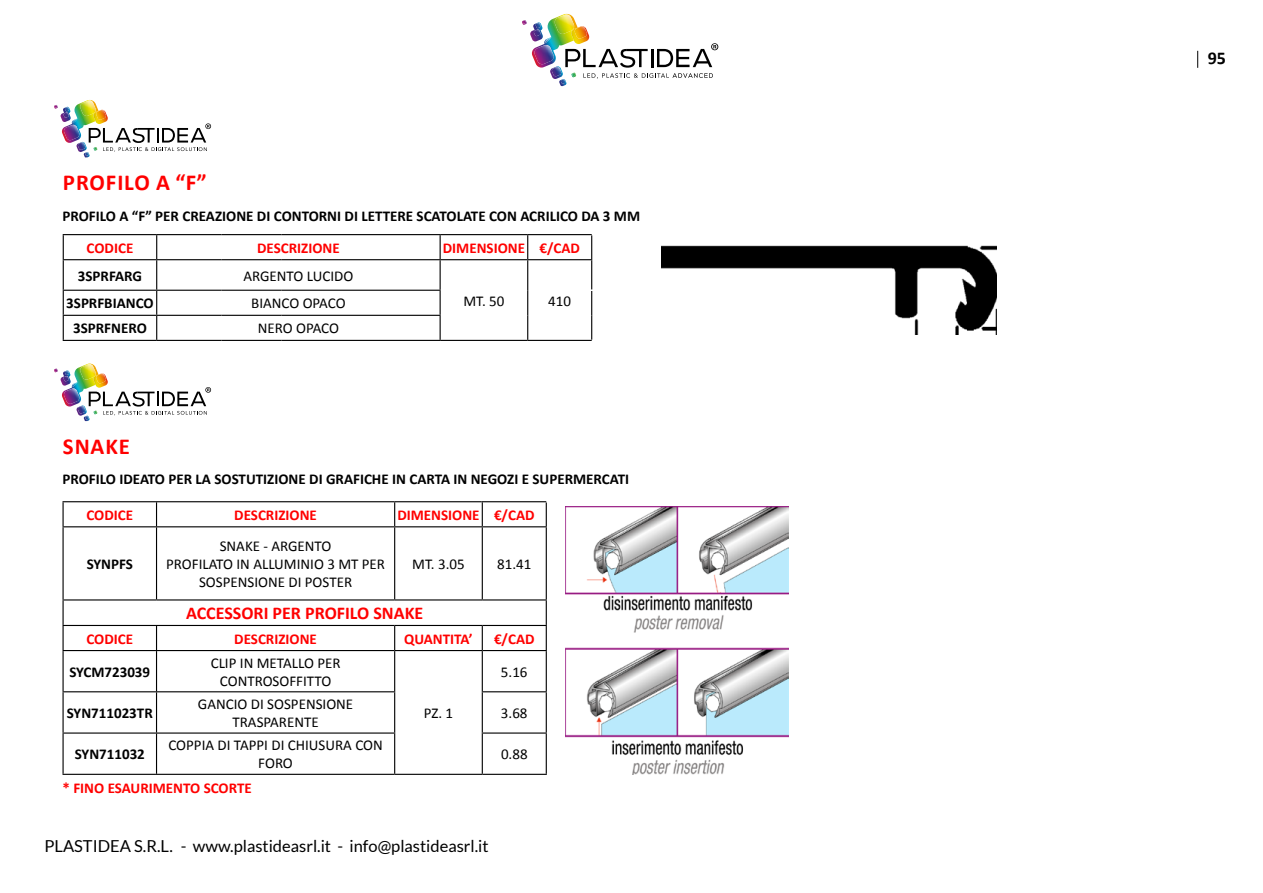
<style>
.page{position:relative;width:1263px;height:893px;background:#fff}
.page>*{position:absolute;margin:0;border:0;box-sizing:border-box;transform-origin:0 0}
.t1{font:700 22.8px "Calibri";letter-spacing:.04em;color:#f00}
.t2{font:700 18px "Calibri";color:#f00}
.t3{font:700 18px "Calibri";color:#000}
.t4{font:16.5px "Lato";color:#000}
.t5{font:15px/18px "Calibri";color:#000;text-align:center}
.t6{font:700 15px "Calibri";color:#000}
.t7{font:700 15px "Calibri";color:#f00}
</style>
<div class="page">
<svg style="left:1197px;top:51px;width:1px;height:17px"></svg>
<svg style="left:522px;top:14px;width:196px;height:70px"></svg>
<svg style="left:54px;top:100px;width:157px;height:56px"></svg>
<svg style="left:54px;top:364px;width:157px;height:55px"></svg>
<svg style="left:64px;top:235px;width:527px;height:105px"></svg>
<svg style="left:63px;top:235px;width:1px;height:24px"></svg>
<hr style="left:63px;top:234px;width:93px;height:1px;background:#000">
<svg style="left:156px;top:235px;width:1px;height:24px"></svg>
<hr style="left:156px;top:234px;width:66px;height:1px;background:#000">
<hr style="left:222px;top:234px;width:60px;height:1px;background:#000">
<hr style="left:282px;top:234px;width:158px;height:1px;background:#000">
<hr style="left:440px;top:234px;width:87px;height:1px;background:#000">
<svg style="left:440px;top:235px;width:1px;height:24px"></svg>
<svg style="left:527px;top:235px;width:1px;height:24px"></svg>
<hr style="left:527px;top:234px;width:65px;height:1px;background:#000">
<hr style="left:63px;top:260px;width:1px;height:30px;background:#000">
<hr style="left:63px;top:259px;width:93px;height:1px;background:#000">
<hr style="left:156px;top:260px;width:1px;height:30px;background:#000">
<hr style="left:440px;top:260px;width:1px;height:30px;background:#000">
<hr style="left:527px;top:260px;width:1px;height:30px;background:#000">
<svg style="left:527px;top:290px;width:1px;height:50px"></svg>
<hr style="left:156px;top:259px;width:66px;height:1px;background:#000">
<hr style="left:222px;top:259px;width:60px;height:1px;background:#000">
<hr style="left:282px;top:259px;width:158px;height:1px;background:#000">
<hr style="left:440px;top:259px;width:88px;height:1px;background:#000">
<hr style="left:528px;top:259px;width:64px;height:1px;background:#000">
<hr style="left:63px;top:290px;width:93px;height:1px;background:#000">
<hr style="left:156px;top:290px;width:66px;height:1px;background:#000">
<hr style="left:222px;top:290px;width:60px;height:1px;background:#000">
<hr style="left:282px;top:290px;width:159px;height:1px;background:#000">
<svg style="left:63px;top:291px;width:1px;height:49px"></svg>
<hr style="left:63px;top:315px;width:93px;height:1px;background:#000">
<hr style="left:63px;top:340px;width:93px;height:1px;background:#000">
<hr style="left:156px;top:315px;width:66px;height:1px;background:#000">
<hr style="left:222px;top:315px;width:60px;height:1px;background:#000">
<hr style="left:282px;top:315px;width:159px;height:1px;background:#000">
<svg style="left:156px;top:291px;width:1px;height:49px"></svg>
<svg style="left:440px;top:291px;width:1px;height:49px"></svg>
<hr style="left:156px;top:340px;width:66px;height:1px;background:#000">
<hr style="left:222px;top:340px;width:60px;height:1px;background:#000">
<hr style="left:282px;top:340px;width:158px;height:1px;background:#000">
<hr style="left:440px;top:340px;width:88px;height:1px;background:#000">
<hr style="left:528px;top:340px;width:64px;height:1px;background:#000">
<svg style="left:591px;top:235px;width:1px;height:105px"></svg>
<img style="left:661px;top:245px;width:336px;height:89px">
<svg style="left:64px;top:502px;width:482px;height:272px"></svg>
<svg style="left:63px;top:502px;width:1px;height:24px"></svg>
<hr style="left:63px;top:501px;width:93px;height:1px;background:#000">
<svg style="left:156px;top:502px;width:1px;height:24px"></svg>
<hr style="left:156px;top:501px;width:239px;height:1px;background:#000">
<hr style="left:395px;top:501px;width:87px;height:1px;background:#000">
<svg style="left:394px;top:502px;width:1px;height:24px"></svg>
<svg style="left:482px;top:502px;width:1px;height:24px"></svg>
<hr style="left:482px;top:501px;width:64px;height:1px;background:#000">
<svg style="left:546px;top:502px;width:1px;height:24px"></svg>
<hr style="left:63px;top:527px;width:1px;height:72px;background:#000">
<hr style="left:63px;top:526px;width:93px;height:1px;background:#000">
<hr style="left:156px;top:527px;width:1px;height:72px;background:#000">
<hr style="left:156px;top:526px;width:239px;height:1px;background:#000">
<hr style="left:395px;top:526px;width:87px;height:1px;background:#000">
<hr style="left:482px;top:526px;width:65px;height:1px;background:#000">
<hr style="left:394px;top:527px;width:1px;height:72px;background:#000">
<hr style="left:482px;top:527px;width:1px;height:72px;background:#000">
<hr style="left:546px;top:527px;width:1px;height:72px;background:#000">
<hr style="left:63px;top:599px;width:94px;height:1px;background:#000">
<hr style="left:157px;top:599px;width:238px;height:1px;background:#000">
<hr style="left:395px;top:599px;width:87px;height:1px;background:#000">
<hr style="left:482px;top:599px;width:65px;height:1px;background:#000">
<svg style="left:63px;top:600px;width:1px;height:50px"></svg>
<hr style="left:63px;top:625px;width:93px;height:1px;background:#000">
<svg style="left:156px;top:626px;width:1px;height:24px"></svg>
<hr style="left:156px;top:625px;width:239px;height:1px;background:#000">
<hr style="left:395px;top:625px;width:87px;height:1px;background:#000">
<hr style="left:482px;top:625px;width:65px;height:1px;background:#000">
<svg style="left:394px;top:626px;width:1px;height:24px"></svg>
<svg style="left:482px;top:626px;width:1px;height:24px"></svg>
<svg style="left:546px;top:600px;width:1px;height:50px"></svg>
<hr style="left:63px;top:651px;width:1px;height:40px;background:#000">
<hr style="left:63px;top:650px;width:93px;height:1px;background:#000">
<hr style="left:156px;top:651px;width:1px;height:40px;background:#000">
<hr style="left:156px;top:650px;width:239px;height:1px;background:#000">
<hr style="left:395px;top:650px;width:87px;height:1px;background:#000">
<hr style="left:482px;top:650px;width:65px;height:1px;background:#000">
<hr style="left:394px;top:651px;width:1px;height:40px;background:#000">
<hr style="left:482px;top:651px;width:1px;height:40px;background:#000">
<hr style="left:546px;top:651px;width:1px;height:40px;background:#000">
<hr style="left:63px;top:692px;width:1px;height:40px;background:#000">
<hr style="left:63px;top:691px;width:93px;height:1px;background:#000">
<hr style="left:156px;top:692px;width:1px;height:40px;background:#000">
<hr style="left:156px;top:691px;width:239px;height:1px;background:#000">
<hr style="left:482px;top:691px;width:65px;height:1px;background:#000">
<hr style="left:394px;top:692px;width:1px;height:40px;background:#000">
<hr style="left:482px;top:692px;width:1px;height:40px;background:#000">
<hr style="left:546px;top:692px;width:1px;height:40px;background:#000">
<hr style="left:63px;top:734px;width:1px;height:40px;background:#000">
<hr style="left:63px;top:732px;width:93px;height:2px;background:#000">
<hr style="left:63px;top:774px;width:93px;height:1px;background:#000">
<hr style="left:156px;top:734px;width:1px;height:40px;background:#000">
<hr style="left:156px;top:732px;width:239px;height:2px;background:#000">
<hr style="left:482px;top:732px;width:65px;height:2px;background:#000">
<hr style="left:156px;top:774px;width:239px;height:1px;background:#000">
<hr style="left:395px;top:774px;width:87px;height:1px;background:#000">
<hr style="left:482px;top:774px;width:65px;height:1px;background:#000">
<hr style="left:394px;top:734px;width:1px;height:40px;background:#000">
<hr style="left:482px;top:734px;width:1px;height:40px;background:#000">
<hr style="left:546px;top:734px;width:1px;height:40px;background:#000">
<img style="left:566px;top:506px;width:222px;height:269px">
<h1 class="t1" style="left:63px;top:168px;width:145px">PROFILO A “F”</h1>
<p class="t6" style="left:63px;top:206px;width:579px">PROFILO A “F” PER CREAZIONE DI CONTORNI DI LETTERE SCATOLATE CON ACRILICO DA 3 MM</p>
<p class="t7" style="left:87px;top:238px;width:48px">CODICE</p>
<p class="t7" style="left:257px;top:238px;width:84px">DESCRIZIONE</p>
<p class="t7" style="left:443px;top:238px;width:139px">DIMENSIONE €/CAD</p>
<p class="t6" style="left:78px;top:266px;width:66px">3SPRFARG</p>
<p class="t5" style="left:243px;top:267px;width:111px">ARGENTO LUCIDO</p>
<p class="t6" style="left:66px;top:294px;width:89px">3SPRFBIANCO</p>
<p class="t5" style="left:251px;top:294px;width:96px">BIANCO OPACO</p>
<p class="t5" style="left:463px;top:292px;width:43px">MT. 50</p>
<p class="t5" style="left:548px;top:292px;width:24px">410</p>
<p class="t6" style="left:73px;top:319px;width:75px">3SPRFNERO</p>
<p class="t5" style="left:258px;top:320px;width:83px">NERO OPACO</p>
<h1 class="t1" style="left:63px;top:431px;width:68px">SNAKE</h1>
<p class="t6" style="left:63px;top:470px;width:568px">PROFILO IDEATO PER LA SOSTUTIZIONE DI GRAFICHE IN CARTA IN NEGOZI E SUPERMERCATI</p>
<p class="t7" style="left:86px;top:505px;width:48px">CODICE</p>
<p class="t7" style="left:234px;top:505px;width:84px">DESCRIZIONE</p>
<p class="t7" style="left:397px;top:505px;width:139px">DIMENSIONE €/CAD</p>
<p class="t6" style="left:87px;top:554px;width:48px">SYNPFS</p>
<p class="t5" style="left:166px;top:537px;width:220px">SNAKE - ARGENTO<br>PROFILATO IN ALLUMINIO 3 MT PER<br>SOSPENSIONE DI POSTER</p>
<p class="t5" style="left:412px;top:555px;width:54px">MT. 3.05</p>
<p class="t5" style="left:497px;top:555px;width:36px">81.41</p>
<p class="t2" style="left:186px;top:602px;width:239px">ACCESSORI PER PROFILO SNAKE</p>
<p class="t7" style="left:86px;top:629px;width:48px">CODICE</p>
<p class="t7" style="left:234px;top:629px;width:84px">DESCRIZIONE</p>
<p class="t7" style="left:404px;top:629px;width:70px">QUANTITA’</p>
<p class="t7" style="left:494px;top:629px;width:42px">€/CAD</p>
<p class="t6" style="left:69px;top:662px;width:82px">SYCM723039</p>
<p class="t5" style="left:211px;top:654px;width:131px">CLIP IN METALLO PER<br>CONTROSOFFITTO</p>
<p class="t5" style="left:424px;top:704px;width:31px">PZ. 1</p>
<p class="t5" style="left:501px;top:663px;width:28px">5.16</p>
<p class="t6" style="left:67px;top:703px;width:87px">SYN711023TR</p>
<p class="t5" style="left:198px;top:695px;width:157px">GANCIO DI SOSPENSIONE<br>TRASPARENTE</p>
<p class="t5" style="left:501px;top:704px;width:28px">3.68</p>
<p class="t6" style="left:75px;top:745px;width:72px">SYN711032</p>
<p class="t5" style="left:168px;top:736px;width:216px">COPPIA DI TAPPI DI CHIUSURA CON<br>FORO</p>
<p class="t5" style="left:501px;top:745px;width:28px">0.88</p>
<p class="t7" style="left:63px;top:778px;width:191px">* FINO ESAURIMENTO SCORTE</p>
<p class="t4" style="left:44px;top:837px;width:446px">PLASTIDEA S.R.L. - www.plastideasrl.it - info@plastideasrl.it</p>
<p class="t3" style="left:1208px;top:47px;width:20px">95</p>
</div>
